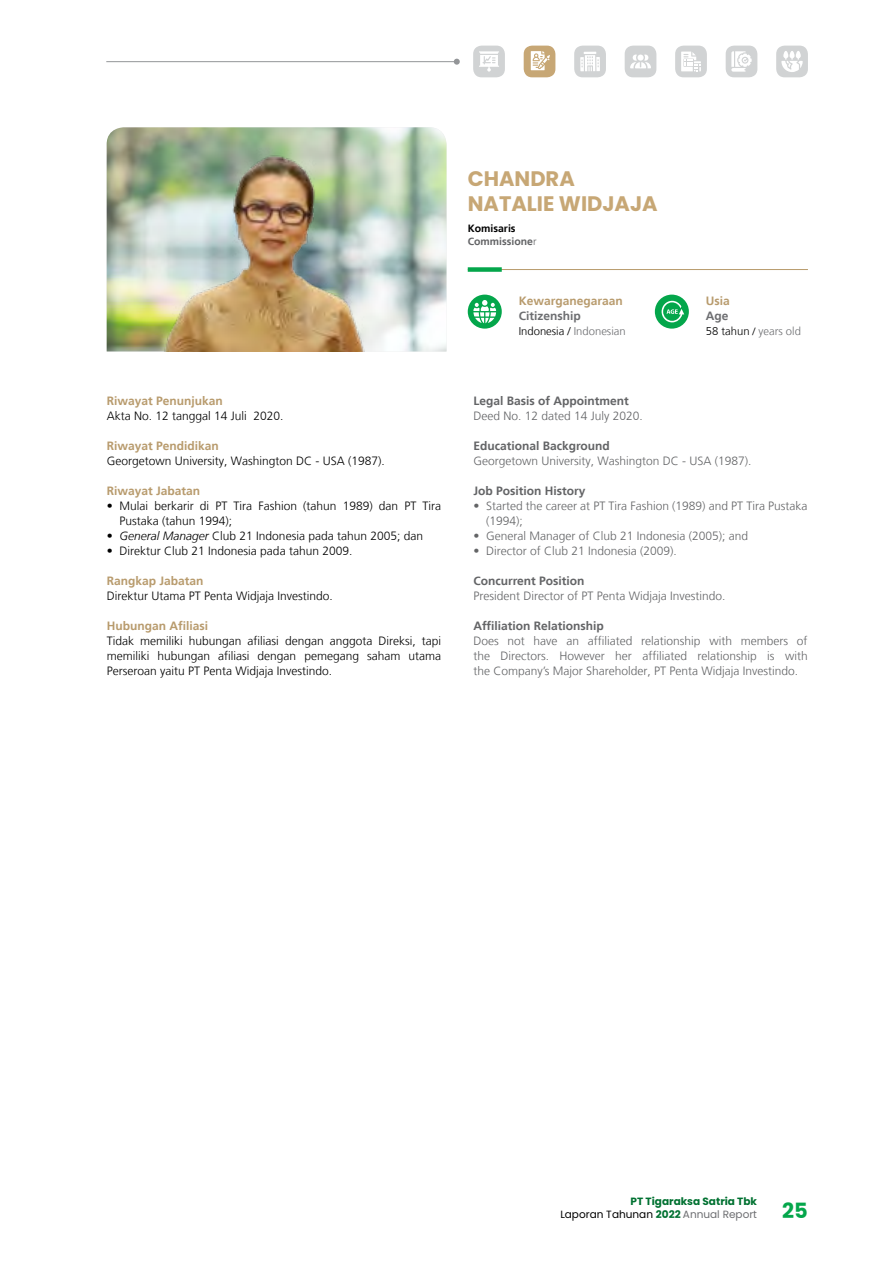
<style>
.page{position:relative;width:893px;height:1263px;background:#fff}
.page>*{position:absolute;margin:0;border:0;box-sizing:border-box;transform-origin:0 0}
.t1{font:700 21px/25.2px "Poppins";color:#c7a775}
.t2{font:300 12px/15px "Frutiger LT";color:#000}
.t3{font:300 12px/15px "Frutiger LT";color:#636466}
.t4{font:700 12px "Frutiger LT";color:#636466}
.t5{font:700 12px "Frutiger LT";color:#b89b6d}
.t6{font:700 12px "Frutiger LT";color:#6d6e71}
.t7{font:300 11.25px "Frutiger LT";color:#000}
.t8{font:300 11.25px "Frutiger LT";color:#6d6e71}
.t9{font:700 10.5px/12.6px "Poppins";color:#007131}
.t10{font:700 10.5px/12.6px "Frutiger LT";color:#636466}
.s1{font-style:italic}
.s2{color:#000}
.s3{font-weight:300}
.s4{color:#6d6e71}
.s5{font-size:10.5px;color:#000}
.s6{font-weight:400;color:#000}
.s7{font-weight:400;color:#6d6e71}
.s8{font-size:21px;color:#04a64b}
</style>
<div class="page">
<img style="left:107px;top:127px;width:339px;height:224px">
<img style="left:138px;top:127px;width:277px;height:224px">
<hr style="left:468px;top:269px;width:340px;height:1px;background:#b89b6d">
<div style="left:468px;top:267px;width:34px;height:5px;background:#04a64b"></div>
<div style="left:468px;top:295px;width:34px;height:34px;background:#04a64b;border-radius:50%"></div>
<svg style="left:473px;top:300px;width:23px;height:23px"></svg>
<div style="left:655px;top:295px;width:34px;height:34px;background:#04a64b;border-radius:50%"></div>
<svg style="left:662px;top:301px;width:22px;height:21px"></svg>
<div style="left:524px;top:46px;width:31px;height:31px;background:#c7a775;border-radius:9px"></div>
<svg style="left:531px;top:51px;width:19px;height:19px"></svg>
<div style="left:574px;top:46px;width:32px;height:31px;background:#d1d3d4;border-radius:9px"></div>
<svg style="left:580px;top:52px;width:20px;height:19px"></svg>
<div style="left:473px;top:46px;width:32px;height:31px;background:#d1d3d4;border-radius:9px"></div>
<svg style="left:479px;top:55px;width:20px;height:17px"></svg>
<hr style="left:479px;top:51px;width:20px;height:2px;background:#fff">
<div style="left:776px;top:46px;width:32px;height:31px;background:#d1d3d4;border-radius:9px"></div>
<svg style="left:781px;top:51px;width:22px;height:21px"></svg>
<hr style="left:106px;top:61px;width:351px;height:1px;background:#939598">
<svg style="left:454px;top:59px;width:6px;height:6px"></svg>
<div style="left:675px;top:46px;width:32px;height:31px;background:#d1d3d4;border-radius:9px"></div>
<svg style="left:681px;top:52px;width:20px;height:19px"></svg>
<div style="left:625px;top:46px;width:31px;height:31px;background:#d1d3d4;border-radius:9px"></div>
<svg style="left:630px;top:55px;width:21px;height:13px"></svg>
<div style="left:726px;top:46px;width:31px;height:31px;background:#d1d3d4;border-radius:9px"></div>
<svg style="left:731px;top:51px;width:21px;height:21px"></svg>
<p class="t5" style="left:107px;top:393px;width:118px">Riwayat Penunjukan</p>
<p class="t2" style="left:107px;top:408px;width:178px">Akta No. 12 tanggal 14 Juli 2020.</p>
<p class="t5" style="left:107px;top:438px;width:114px">Riwayat Pendidikan</p>
<p class="t2" style="left:107px;top:453px;width:280px">Georgetown University, Washington DC - USA (1987).</p>
<p class="t5" style="left:107px;top:483px;width:95px">Riwayat Jabatan</p>
<p class="t2" style="left:120px;top:498px;width:323px;text-indent:-13px">• Mulai berkarir di PT Tira Fashion (tahun 1989) dan PT Tira<br>Pustaka (tahun 1994);</p>
<p class="t2" style="left:107px;top:528px;width:318px">• <span class="s1">General Manager</span> Club 21 Indonesia pada tahun 2005; dan</p>
<p class="t2" style="left:107px;top:543px;width:247px">• Direktur Club 21 Indonesia pada tahun 2009.</p>
<p class="t5" style="left:107px;top:573px;width:98px">Rangkap Jabatan</p>
<p class="t2" style="left:107px;top:588px;width:228px">Direktur Utama PT Penta Widjaja Investindo.</p>
<p class="t5" style="left:107px;top:618px;width:103px">Hubungan Afiliasi</p>
<p class="t2" style="left:107px;top:633px;width:336px;text-align:justify">Tidak memiliki hubungan afiliasi dengan anggota Direksi, tapi memiliki hubungan afiliasi dengan pemegang saham utama Perseroan yaitu PT Penta Widjaja Investindo.</p>
<h1 class="t1" style="left:468px;top:166px;width:191px">CHANDRA<br>NATALIE WIDJAJA</h1>
<p class="t10" style="left:468px;top:222px;width:70px"><span class="s2">Komisaris<br></span>Commissione<span class="s3">r</span></p>
<p class="t5" style="left:519px;top:293px;width:106px">Kewarganegaraan</p>
<p class="t6" style="left:519px;top:308px;width:64px">Citizenship</p>
<p class="t7" style="left:519px;top:324px;width:108px">Indonesia / <span class="s4">Indonesian</span></p>
<p class="t5" style="left:706px;top:293px;width:25px">Usia</p>
<p class="t6" style="left:706px;top:308px;width:24px">Age</p>
<p class="t8" style="left:706px;top:324px;width:97px"><span class="s2">58 tahun</span> <span class="s5">/</span> years old</p>
<p class="t4" style="left:473px;top:393px;width:157px">Legal Basis of Appointment</p>
<p class="t3" style="left:473px;top:408px;width:171px">Deed No. 12 dated 14 July 2020.</p>
<p class="t4" style="left:473px;top:438px;width:138px">Educational Background</p>
<p class="t3" style="left:473px;top:453px;width:280px">Georgetown University, Washington DC - USA (1987).</p>
<p class="t4" style="left:473px;top:483px;width:114px">Job Position History</p>
<p class="t3" style="left:486px;top:498px;width:323px;text-indent:-13px">• Started the career at PT Tira Fashion (1989) and PT Tira Pustaka (1994);</p>
<p class="t3" style="left:473px;top:528px;width:276px">• General Manager of Club 21 Indonesia (2005); and</p>
<p class="t3" style="left:473px;top:543px;width:205px">• Director of Club 21 Indonesia (2009).</p>
<p class="t4" style="left:473px;top:573px;width:113px">Concurrent Position</p>
<p class="t3" style="left:473px;top:588px;width:254px">President Director of PT Penta Widjaja Investindo.</p>
<p class="t4" style="left:473px;top:618px;width:132px">Affiliation Relationship</p>
<p class="t3" style="left:473px;top:633px;width:336px;text-align:justify">Does not have an affiliated relationship with members of the Directors. However her affiliated relationship is with the Company’s Major Shareholder, PT Penta Widjaja Investindo.</p>
<p class="t9" style="left:560px;top:1195px;width:249px;text-indent:70px">PT Tigaraksa Satria Tbk<br><span class="s6">Laporan Tahunan</span> 2022 <span class="s7">Annual Report</span> <span class="s8">25</span></p>
</div>
